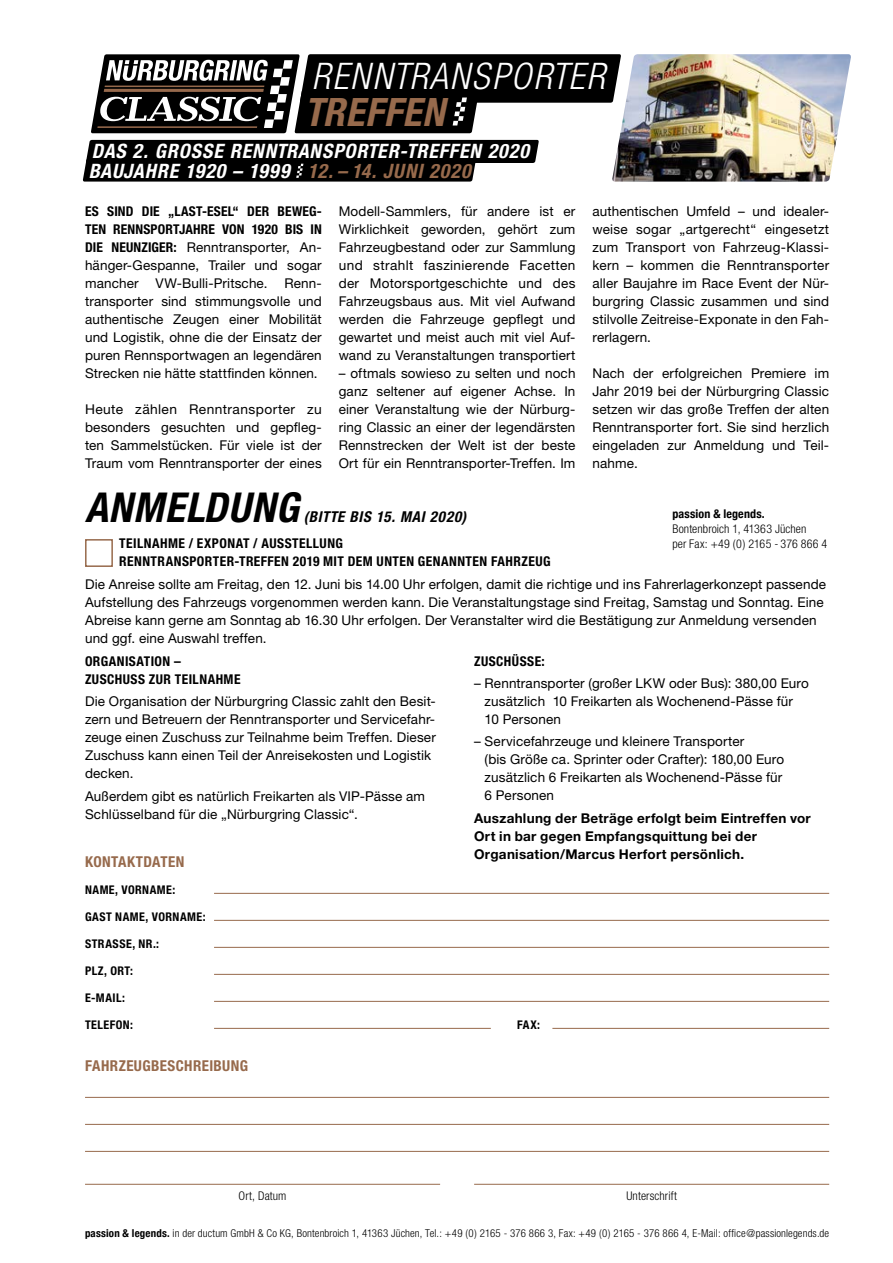
<style>
.page{position:relative;width:893px;height:1263px;background:#fff}
.page>*{position:absolute;margin:0;border:0;box-sizing:border-box;transform-origin:0 0}
.t1{font:italic 700 condensed 41.25px "Helvetica Neue LT Pro";letter-spacing:.02em;color:#000}
.t2{font:italic 700 condensed 39.15px "Helvetica Neue LT Pro";letter-spacing:.02em;color:#976a4c}
.t3{font:italic 300 condensed 36.6px "Helvetica Neue";letter-spacing:.04em;color:#fff}
.t4{font:italic 700 condensed 19.8px "Helvetica Neue LT Pro";letter-spacing:.05em;color:#fff}
.t5{font:700 condensed 15px "Helvetica Neue LT Pro";letter-spacing:.025em;color:#976a4c}
.t6{font:italic 700 condensed 15px "Helvetica Neue LT Pro";letter-spacing:.045em;color:#000}
.t7{font:13.5px/18px "Helvetica Neue LT Pro";letter-spacing:.01em;color:#000;text-align:justify}
.t8{font:700 condensed 13.5px/18px "Helvetica Neue LT Pro";letter-spacing:.035em;color:#000}
.t9{font:700 13.5px/18px "Helvetica Neue LT Pro";letter-spacing:.02em;color:#000}
.t10{font:300 condensed 12px/15px "Helvetica Neue";letter-spacing:.01em;color:#000}
.t11{font:700 condensed 12px "Helvetica Neue LT Pro";letter-spacing:.04em;color:#000}
.t12{font:700 condensed 12px "Helvetica Neue";letter-spacing:.015em;color:#000}
.t13{font:300 condensed 10.8px "Helvetica Neue";letter-spacing:.01em;color:#000}
.s1{color:#976a4c}
.s2{font-weight:700;font-stretch:condensed}
.s3{font-weight:700}
</style>
<div class="page">
<hr style="left:214px;top:893px;width:615px;height:1px;background:#976a4c">
<hr style="left:214px;top:920px;width:615px;height:1px;background:#976a4c">
<hr style="left:214px;top:947px;width:615px;height:1px;background:#976a4c">
<hr style="left:214px;top:974px;width:615px;height:1px;background:#976a4c">
<hr style="left:214px;top:1001px;width:615px;height:1px;background:#976a4c">
<hr style="left:214px;top:1028px;width:277px;height:1px;background:#976a4c">
<hr style="left:552px;top:1028px;width:277px;height:1px;background:#976a4c">
<hr style="left:85px;top:1097px;width:744px;height:1px;background:#976a4c">
<hr style="left:85px;top:1124px;width:744px;height:1px;background:#976a4c">
<hr style="left:85px;top:1151px;width:744px;height:1px;background:#976a4c">
<img style="left:612px;top:54px;width:239px;height:128px">
<svg style="left:83px;top:140px;width:456px;height:42px;background:#151515"></svg>
<svg style="left:91px;top:54px;width:530px;height:79px"></svg>
<div style="left:85px;top:539px;width:28px;height:28px;border:2px solid #976a4c"></div>
<hr style="left:85px;top:1184px;width:355px;height:1px;background:#976a4c">
<hr style="left:474px;top:1184px;width:355px;height:1px;background:#976a4c">
<h3 class="t3" style="left:312px;top:55px;width:294px">RENNTRANSPORTER</h3>
<h2 class="t2" style="left:305px;top:88px;width:142px">TREFFEN</h2>
<h3 class="t4" style="left:92px;top:139px;width:439px">DAS 2. GROSSE RENNTRANSPORTER-TREFFEN 2020</h3>
<h3 class="t4" style="left:89px;top:159px;width:383px">BAUJAHRE 1920 – 1999 <span class="s1">12. – 14. JUNI 2020</span></h3>
<p class="t7" style="left:85px;top:202px;width:238px"><span class="s2">ES SIND DIE „LAST-ESEL“ DER BEWEG-TEN RENNSPORTJAHRE VON 1920 BIS IN DIE NEUNZIGER:</span> Renntransporter, An&shy;hänger-Gespanne, Trailer und sogar mancher VW-Bulli-Pritsche. Renn&shy;transporter sind stimmungsvolle und authentische Zeugen einer Mobilität und Logistik, ohne die der Einsatz der puren Rennsportwagen an legendären Strecken nie hätte stattfinden können.</p>
<p class="t7" style="left:85px;top:400px;width:238px">Heute zählen Renntransporter zu besonders gesuchten und gepfleg&shy;ten Sammelstücken. Für viele ist der Traum vom Renntransporter der eines</p>
<p class="t7" style="left:339px;top:202px;width:238px">Modell-Sammlers, fü r andere ist er Wirklichkeit geworden, gehört zum Fahrzeugbestand oder zur Sammlung und strahlt faszinierende Facetten der Motorsportgeschichte und des Fahrzeugsbaus aus. Mit viel Aufwand werden die Fahrzeuge gepflegt und gewartet und meist auch mit viel Auf&shy;wand zu Veranstaltungen transportiert</p>
<p class="t7" style="left:339px;top:364px;width:238px">– oftmals sowieso zu selten und noch ganz seltener auf eigener Achse. In einer Veranstaltung wie der Nürburg&shy;ring Classic an einer der legendärsten Rennstrecken der Welt ist der beste Ort für ein Renntransporter-Treffen. Im</p>
<h1 class="t1" style="left:85px;top:482px;width:215px">ANMELDUNG</h1>
<p class="t6" style="left:304px;top:507px;width:164px">(BITTE BIS 15. MAI 2020)</p>
<p class="t8" style="left:119px;top:534px;width:433px">TEILNAHME / EXPONAT / AUSSTELLUNG<br>RENNTRANSPORTER-TREFFEN 2019 MIT DEM UNTEN GENANNTEN FAHRZEUG</p>
<p class="t7" style="left:592px;top:202px;width:238px">authentischen Umfeld – und idealer&shy;weise sogar „artgerecht“ eingesetzt zum Transport von Fahrzeug-Klassi&shy;kern – kommen die Renntransporter aller Baujahre im Race Event der Nür&shy;burgring Classic zusammen und sind stilvolle Zeitreise-Exponate in den Fah&shy;rerlagern.</p>
<p class="t7" style="left:592px;top:364px;width:238px">Nach der erfolgreichen Premiere im Jahr 2019 bei der Nürburgring Classic setzen wir das große Treffen der alten Renntransporter fort. Sie sind herzlich eingeladen zur Anmeldung und Teil&shy;nahme.</p>
<p class="t12" style="left:672px;top:504px;width:94px">passion &amp; legends.</p>
<p class="t10" style="left:672px;top:522px;width:156px">Bontenbroich 1, 41363 Jüchen<br>per Fax: +49 (0) 2165 - 376 866 4</p>
<p class="t7" style="left:85px;top:575px;width:742px;text-align:left">Die Anreise sollte am Freitag, den 12. Juni bis 14.00 Uhr erfolgen, damit die richtige und ins Fahrerlagerkonzept passende Aufstellung des Fahrzeugs vorgenommen werden kann. Die Veranstaltungstage sind Freitag, Samstag und Sonntag. Eine Abreise kann gerne am Sonntag ab 16.30 Uhr erfolgen. Der Veranstalter wird die Bestätigung zur Anmeldung versenden und ggf. eine Auswahl treffen.</p>
<p class="t8" style="left:85px;top:652px;width:157px">ORGANISATION –<br>ZUSCHUSS ZUR TEILNAHME</p>
<p class="t7" style="left:85px;top:692px;width:352px;text-align:left">Die Organisation der Nürburgring Classic zahlt den Besit&shy;zern und Betreuern der Renntransporter und Servicefahr&shy;zeuge einen Zuschuss zur Teilnahme beim Treffen. Dieser Zuschuss kann einen Teil der Anreisekosten und Logistik decken.</p>
<p class="t7" style="left:85px;top:786px;width:342px">Außerdem gibt es natürlich Freikarten als VIP-Pässe am<br>Schlüsselband für die „Nürburgring Classic“.</p>
<p class="t8" style="left:474px;top:652px;width:72px">ZUSCHÜSSE:</p>
<p class="t7" style="left:485px;top:674px;width:326px;text-align:left;text-indent:-11px">– Renntransporter (großer LKW oder Bus): 380,00 Euro zusätzlich 10 Freikarten als Wochenend-Pässe für<br>10 Personen</p>
<p class="t7" style="left:485px;top:732px;width:301px;text-align:left;text-indent:-11px">– Servicefahrzeuge und kleinere Transporter<br>(bis Größe ca. Sprinter oder Crafter): 180,00 Euro zusätzlich 6 Freikarten als Wochenend-Pässe für 6 Personen</p>
<p class="t9" style="left:474px;top:809px;width:338px">Auszahlung der Beträge erfolgt beim Eintreffen vor<br>Ort in bar gegen Empfangsquittung bei der<br>Organisation/Marcus Herfort persönlich.</p>
<p class="t5" style="left:85px;top:852px;width:101px">KONTAKTDATEN</p>
<p class="t11" style="left:85px;top:882px;width:92px">NAME, VORNAME:</p>
<p class="t11" style="left:85px;top:909px;width:122px">GAST NAME, VORNAME:</p>
<p class="t11" style="left:85px;top:936px;width:76px">STRASSE, NR.:</p>
<p class="t11" style="left:85px;top:963px;width:49px">PLZ, ORT:</p>
<p class="t11" style="left:85px;top:990px;width:41px">E-MAIL:</p>
<p class="t11" style="left:85px;top:1017px;width:49px">TELEFON:</p>
<p class="t11" style="left:517px;top:1017px;width:25px">FAX:</p>
<p class="t5" style="left:85px;top:1056px;width:165px">FAHRZEUGBESCHREIBUNG</p>
<p class="t10" style="left:239px;top:1188px;width:49px">Ort, Datum</p>
<p class="t10" style="left:626px;top:1188px;width:52px">Unterschrift</p>
<p class="t13" style="left:85px;top:1227px;width:746px"><span class="s3">passion &amp; legends.</span> in der ductum GmbH &amp; Co KG, Bontenbroich 1, 41363 Jüchen, Tel.: +49 (0) 2165 - 376 866 3, Fax: +49 (0) 2165 - 376 866 4, E-Mail: office@passionlegends.de</p>
</div>
